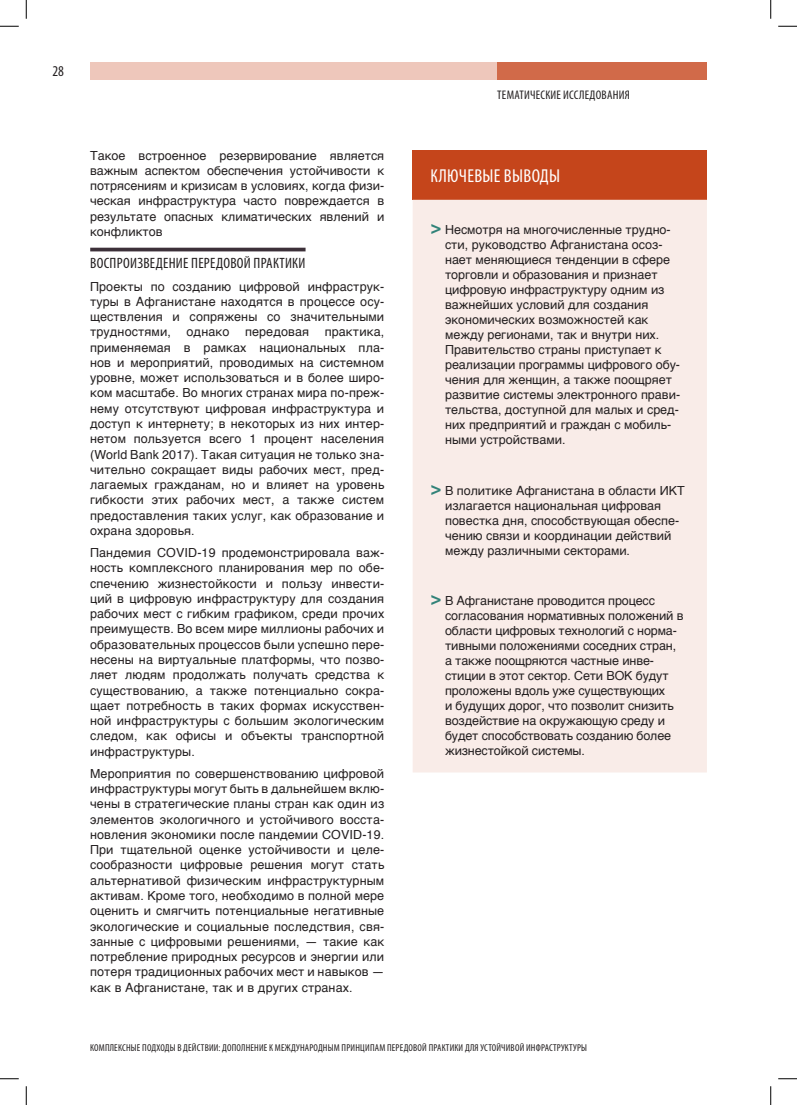
<style>
.page{position:relative;width:797px;height:1105px;background:#fff}
.page>*{position:absolute;margin:0;border:0;box-sizing:border-box;transform-origin:0 0}
.AVENIR_JUST{font:condensed 18.75px "Myriad Pro";letter-spacing:.02em;color:#fff}
.AVENIR_JUST-2{font:condensed 15px "Myriad Pro";letter-spacing:.02em;color:#231f20}
.AVENIR_JUST-3{font:12.5px/15.2px "Helvetica";color:#231f20;text-align:justify}
.t1{font:condensed 12.5px "Myriad Pro";letter-spacing:.02em;color:#231f20}
.t2{font:condensed 10px "Myriad Pro";letter-spacing:.02em;color:#231f20}
.s1{font-family:"Myriad Pro";font-weight:900;font-size:18.75px;color:#318278}
</style>
<div class="page">
<div style="left:90px;top:62px;width:407px;height:17px;background:#eec7bb"></div>
<div style="left:497px;top:62px;width:210px;height:17px;background:#d16a49"></div>
<hr style="left:90px;top:248px;width:215px;height:3px;background:#3c3039">
<div style="left:412px;top:150px;width:295px;height:50px;background:#c5451b"></div>
<div style="left:413px;top:200px;width:294px;height:572px;background:#f9ece8"></div>
<svg style="left:0;top:25px;width:19px;height:2px"></svg>
<svg style="left:778px;top:25px;width:19px;height:2px"></svg>
<svg style="left:0;top:1078px;width:19px;height:1px"></svg>
<svg style="left:778px;top:1078px;width:19px;height:1px"></svg>
<svg style="left:25px;top:0;width:2px;height:19px"></svg>
<svg style="left:25px;top:1086px;width:2px;height:19px"></svg>
<svg style="left:770px;top:0;width:1px;height:19px"></svg>
<svg style="left:770px;top:1086px;width:1px;height:19px"></svg>
<p class="AVENIR_JUST-2" style="left:52px;top:62px;width:13px">28</p>
<p class="AVENIR_JUST-3" style="left:90px;top:148px;width:296px">Такое встроенное резервирование является важным аспектом обеспечения устойчивости к потрясениям и кризисам в условиях, когда физи&shy;ческая инфраструктура часто повреждается в результате опасных климатических явлений и конфликтов</p>
<p class="AVENIR_JUST-2" style="left:90px;top:254px;width:217px">ВОСПРОИЗВЕДЕНИЕ ПЕРЕДОВОЙ ПРАКТИКИ</p>
<p class="AVENIR_JUST-3" style="left:90px;top:279px;width:296px">Проекты по созданию цифровой инфраструк&shy;туры в Афганистане находятся в процессе осу&shy;ществления и сопряжены со значительными трудностями, однако передовая практика, применяемая в рамках национальных пла&shy;нов и мероприятий, проводимых на системном уровне, может использоваться и в более широ&shy;ком масштабе. Во многих странах мира по-преж&shy;нему отсутствуют цифровая инфраструктура и доступ к интернету; в некоторых из них интер&shy;нетом пользуется всего 1 процент населения (World Bank 2017). Такая ситуация не только зна&shy;чительно сокращает виды рабочих мест, пред&shy;лагаемых гражданам, но и влияет на уровень гибкости этих рабочих мест, а также систем предоставления таких услуг, как образование и охрана здоровья.</p>
<p class="AVENIR_JUST-3" style="left:90px;top:545px;width:296px">Пандемия COVID-19 продемонстрировала важ&shy;ность комплексного планирования мер по обе&shy;спечению жизнестойкости и пользу инвести&shy;ций в цифровую инфраструктуру для создания рабочих мест с гибким графиком, среди прочих преимуществ. Во всем мире миллионы рабочих и образовательных процессов были успешно пере&shy;несены на виртуальные платформы, что позво&shy;ляет людям продолжать получать средства к существованию, а также потенциально сокра&shy;щает потребность в таких формах искусствен&shy;ной инфраструктуры с большим экологическим следом, как офисы и объекты транспортной инфраструктуры.</p>
<p class="AVENIR_JUST-3" style="left:90px;top:766px;width:296px">Мероприятия по совершенствованию цифровой инфраструктуры могут быть в дальнейшем вклю&shy;чены в стратегические планы стран как один из элементов экологичного и устойчивого восста&shy;новления экономики после пандемии COVID-19.<br>При тщательной оценке устойчивости и целе&shy;сообразности цифровые решения могут стать альтернативой физическим инфраструктурным активам. Кроме того, необходимо в полной мере оценить и смягчить потенциальные негативные экологические и социальные последствия, свя&shy;занные с цифровыми решениями, — такие как потребление природных ресурсов и энергии или потеря традиционных рабочих мест и навыков — как в Афганистане, так и в других странах.</p>
<p class="t1" style="left:497px;top:88px;width:134px">ТЕМАТИЧЕСКИЕ ИССЛЕДОВАНИЯ</p>
<p class="AVENIR_JUST" style="left:430px;top:165px;width:131px">КЛЮЧЕВЫЕ ВЫВОДЫ</p>
<p class="AVENIR_JUST-3" style="left:445px;top:222px;width:237px;text-align:left;text-indent:-15px"><span class="s1">&gt;</span> Несмотря на многочисленные трудно&shy;сти, руководство Афганистана осоз&shy;нает меняющиеся тенденции в сфере торговли и образования и признает цифровую инфраструктуру одним из важнейших условий для создания экономических возможностей как между регионами, так и внутри них.<br>Правительство страны приступает к реализации программы цифрового обу&shy;чения для женщин, а также поощряет развитие системы электронного прави&shy;тельства, доступной для малых и сред&shy;них предприятий и граждан с мобиль&shy;ными устройствами.</p>
<p class="AVENIR_JUST-3" style="left:445px;top:484px;width:241px;text-align:left;text-indent:-15px"><span class="s1">&gt;</span> В политике Афганистана в области ИКТ излагается национальная цифровая повестка дня, способствующая обеспе&shy;чению связи и координации действий между различными секторами.</p>
<p class="AVENIR_JUST-3" style="left:445px;top:593px;width:240px;text-align:left;text-indent:-15px"><span class="s1">&gt;</span> В Афганистане проводится процесс согласования нормативных положений в области цифровых технологий с норма&shy;тивными положениями соседних стран, а также поощряются частные инве&shy;стиции в этот сектор. Сети ВОК будут проложены вдоль уже существующих<br>и будущих дорог, что позволит снизить воздействие на окружающую среду и будет способствовать созданию более жизнестойкой системы.</p>
<p class="t2" style="left:90px;top:1041px;width:498px">КОМПЛЕКСНЫЕ ПОДХОДЫ В ДЕЙСТВИИ: ДОПОЛНЕНИЕ К МЕЖДУНАРОДНЫМ ПРИНЦИПАМ ПЕРЕДОВОЙ ПРАКТИКИ ДЛЯ УСТОЙЧИВОЙ ИНФРАСТРУКТУРЫ</p>
</div>
